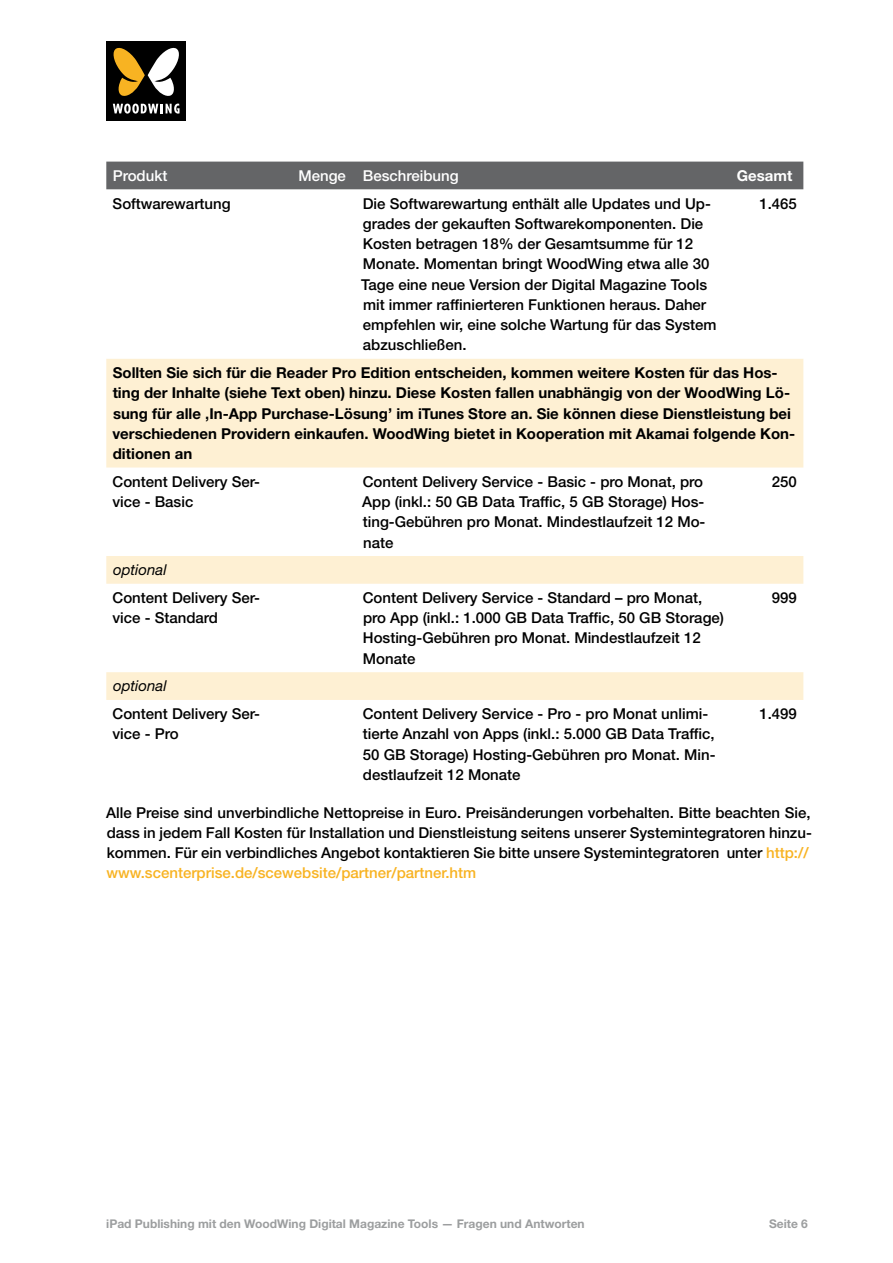
<style>
.page{position:relative;width:893px;height:1263px;background:#fff}
.page>*{position:absolute;margin:0;border:0;box-sizing:border-box;transform-origin:0 0}
.t1{font:500 15px/20.2px "Helvetica Neue LT Std";color:#000}
.t2{font:700 15px/20.2px "Helvetica Neue LT Std";color:#000}
.t3{font:500 15px "Helvetica Neue LT Std";color:#fff}
.t4{font:italic 15px "Helvetica Neue LT Std";color:#000}
.t5{font:700 15px "Helvetica Neue LT Std";color:#fff}
.t6{font:700 12px "Helvetica Neue LT Std";color:#9c9e9f}
.s1{color:#f8b322}
</style>
<div class="page">
<div style="left:106px;top:41px;width:80px;height:80px;background:#000"></div>
<svg style="left:113px;top:104px;width:67px;height:10px"></svg>
<svg style="left:113px;top:47px;width:66px;height:49px"></svg>
<div style="left:106px;top:162px;width:697px;height:27px;background:#646567"></div>
<svg style="left:106px;top:359px;width:697px;height:341px"></svg>
<p class="t3" style="left:113px;top:167px;width:56px">Produkt</p>
<p class="t3" style="left:298px;top:167px;width:162px">Menge Beschreibung</p>
<p class="t5" style="left:737px;top:166px;width:57px">Gesamt</p>
<p class="t1" style="left:113px;top:193px;width:120px">Softwarewartung</p>
<p class="t1" style="left:361px;top:193px;width:357px">Die Softwarewartung enthält alle Updates und Up&shy;grades der gekauften Softwarekomponenten. Die Kosten betragen 18% der Gesamtsumme für 12<br>Monate. Momentan bringt WoodWing etwa alle 30<br>Tage eine neue Version der Digital Magazine Tools mit immer raffinierteren Funktionen heraus. Daher empfehlen wir, eine solche Wartung für das System abzuschließen.</p>
<p class="t1" style="left:759px;top:193px;width:39px">1.465</p>
<p class="t2" style="left:112px;top:362px;width:684px">Sollten Sie sich für die Reader Pro Edition entscheiden, kommen weitere Kosten für das Hos&shy;ting der Inhalte (siehe Text oben) hinzu. Diese Kosten fallen unabhängig von der WoodWing Lö&shy;sung für alle ‚In-App Purchase-Lösung’ im iTunes Store an. Sie können diese Dienstleistung bei verschiedenen Providern einkaufen. WoodWing bietet in Kooperation mit Akamai folgende Kon&shy;ditionen an</p>
<p class="t1" style="left:112px;top:471px;width:149px">Content Delivery Ser&shy;vice - Basic</p>
<p class="t1" style="left:362px;top:471px;width:345px">Content Delivery Service - Basic - pro Monat, pro App (inkl.: 50 GB Data Traffic, 5 GB Storage) Hos&shy;ting-Gebühren pro Monat. Mindestlaufzeit 12 Mo&shy;nate</p>
<p class="t1" style="left:772px;top:471px;width:27px">250</p>
<p class="t4" style="left:113px;top:561px;width:55px">optional</p>
<p class="t1" style="left:112px;top:587px;width:149px">Content Delivery Ser&shy;vice - Standard</p>
<p class="t1" style="left:363px;top:587px;width:363px">Content Delivery Service - Standard – pro Monat, pro App (inkl.: 1.000 GB Data Traffic, 50 GB Storage)<br>Hosting-Gebühren pro Monat. Mindestlaufzeit 12<br>Monate</p>
<p class="t1" style="left:772px;top:587px;width:27px">999</p>
<p class="t4" style="left:113px;top:677px;width:55px">optional</p>
<p class="t1" style="left:112px;top:703px;width:149px">Content Delivery Ser&shy;vice - Pro</p>
<p class="t1" style="left:363px;top:703px;width:354px">Content Delivery Service - Pro - pro Monat unlimi&shy;tierte Anzahl von Apps (inkl.: 5.000 GB Data Traffic, 50 GB Storage) Hosting-Gebühren pro Monat. Min&shy;destlaufzeit 12 Monate</p>
<p class="t1" style="left:759px;top:703px;width:39px">1.499</p>
<p class="t1" style="left:106px;top:802px;width:707px">Alle Preise sind unverbindliche Nettopreise in Euro. Preisänderungen vorbehalten. Bitte beachten Sie, dass in jedem Fall Kosten für Installation und Dienstleistung seitens unserer Systemintegratoren hinzu&shy;kommen. Für ein verbindliches Angebot kontaktieren Sie bitte unsere Systemintegratoren unter <span class="s1">http:// www.scenterprise.de/scewebsite/partner/partner.htm</span></p>
<p class="t6" style="left:106px;top:1216px;width:480px">iPad Publishing mit den WoodWing Digital Magazine Tools — Fragen und Antworten</p>
<p class="t6" style="left:769px;top:1216px;width:40px">Seite 6</p>
</div>
